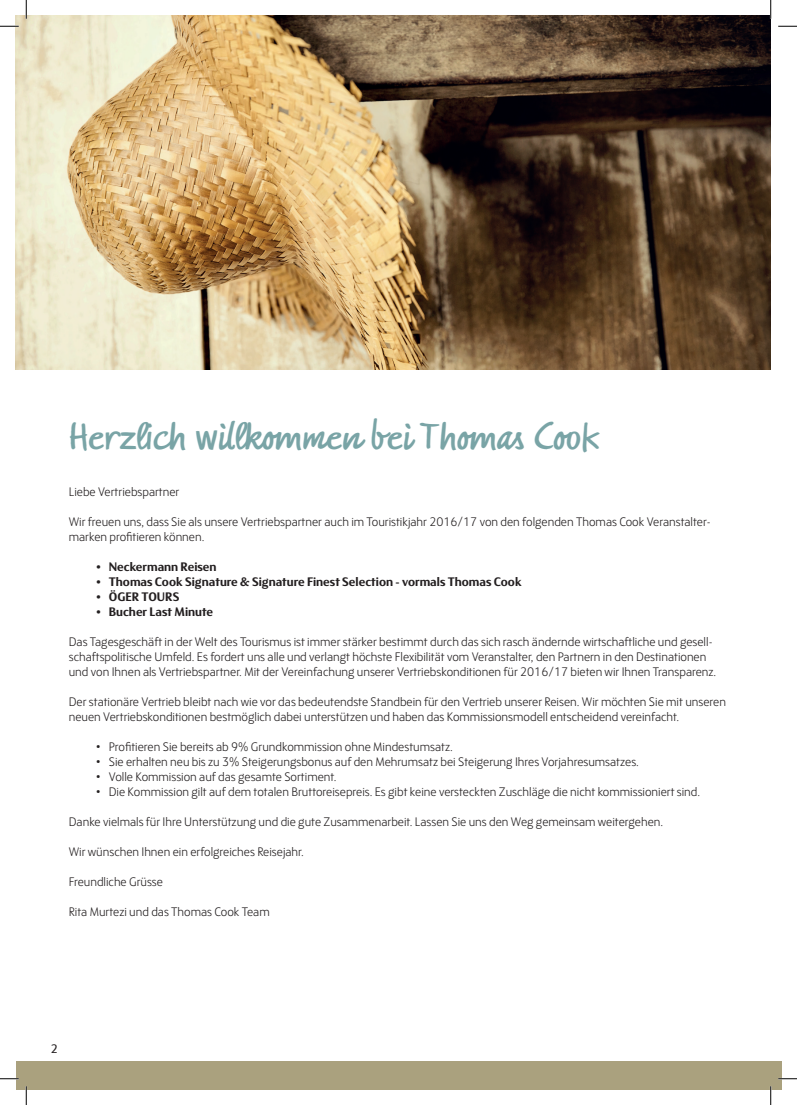
<style>
.page{position:relative;width:797px;height:1105px;background:#fff}
.page>*{position:absolute;margin:0;border:0;box-sizing:border-box;transform-origin:0 0}
.t1{font:500 38.75px "Thomas Script";color:#79a4a6}
.t2{font:300 12.5px/15px "FS Blake";color:#231f20}
.t3{font:700 12.5px "FS Blake";color:#231f20}
.t4{font:12.5px "FS Blake";color:#231f20}
</style>
<div class="page">
<div style="left:16px;top:1061px;width:765px;height:28px;background:#aaa17e"></div>
<img style="left:16px;top:16px;width:754px;height:354px">
<svg style="left:0;top:25px;width:19px;height:2px"></svg>
<svg style="left:778px;top:25px;width:19px;height:2px"></svg>
<svg style="left:0;top:1078px;width:19px;height:1px"></svg>
<svg style="left:778px;top:1078px;width:19px;height:1px"></svg>
<svg style="left:25px;top:0;width:2px;height:19px"></svg>
<svg style="left:25px;top:1086px;width:2px;height:19px"></svg>
<svg style="left:770px;top:0;width:1px;height:19px"></svg>
<svg style="left:770px;top:1086px;width:1px;height:19px"></svg>
<h1 class="t1" style="left:69px;top:406px;width:532px">Herzlich willkommen bei Thomas Cook</h1>
<p class="t2" style="left:69px;top:483px;width:112px">Liebe Vertriebspartner</p>
<p class="t2" style="left:69px;top:513px;width:643px">Wir freuen uns, dass Sie als unsere Vertriebspartner auch im Touristikjahr 2016/17 von den folgenden Thomas Cook Veranstalter&shy;marken profitieren können.</p>
<p class="t3" style="left:96px;top:557px;width:122px">• Neckermann Reisen</p>
<p class="t3" style="left:96px;top:572px;width:427px">• Thomas Cook Signature &amp; Signature Finest Selection - vormals Thomas Cook</p>
<p class="t3" style="left:96px;top:587px;width:85px">• ÖGER TOURS</p>
<p class="t3" style="left:96px;top:602px;width:118px">• Bucher Last Minute</p>
<p class="t2" style="left:69px;top:633px;width:649px">Das Tagesgeschäft in der Welt des Tourismus ist immer stärker bestimmt durch das sich rasch ändernde wirtschaftliche und gesell&shy;schaftspolitische Umfeld. Es fordert uns alle und verlangt höchste Flexibilität vom Veranstalter, den Partnern in den Destinationen und von Ihnen als Vertriebspartner. Mit der Vereinfachung unserer Vertriebskonditionen für 2016/17 bieten wir Ihnen Transparenz.</p>
<p class="t2" style="left:69px;top:693px;width:658px">Der stationäre Vertrieb bleibt nach wie vor das bedeutendste Standbein für den Vertrieb unserer Reisen. Wir möchten Sie mit unseren neuen Vertriebskonditionen bestmöglich dabei unterstützen und haben das Kommissionsmodell entscheidend vereinfacht.</p>
<p class="t2" style="left:96px;top:738px;width:358px">• Profitieren Sie bereits ab 9% Grundkommission ohne Mindestumsatz.</p>
<p class="t2" style="left:96px;top:753px;width:544px">• Sie erhalten neu bis zu 3% Steigerungsbonus auf den Mehrumsatz bei Steigerung Ihres Vorjahresumsatzes.</p>
<p class="t2" style="left:96px;top:768px;width:242px">• Volle Kommission auf das gesamte Sortiment.</p>
<p class="t2" style="left:96px;top:783px;width:605px">• Die Kommission gilt auf dem totalen Bruttoreisepreis. Es gibt keine versteckten Zuschläge die nicht kommissioniert sind.</p>
<p class="t2" style="left:69px;top:813px;width:596px">Danke vielmals für Ihre Unterstützung und die gute Zusammenarbeit. Lassen Sie uns den Weg gemeinsam weitergehen.</p>
<p class="t2" style="left:69px;top:843px;width:236px">Wir wünschen Ihnen ein erfolgreiches Reisejahr.</p>
<p class="t2" style="left:69px;top:873px;width:96px">Freundliche Grüsse</p>
<p class="t2" style="left:69px;top:903px;width:202px">Rita Murtezi und das Thomas Cook Team</p>
<p class="t4" style="left:51px;top:1040px;width:9px">2</p>
</div>
